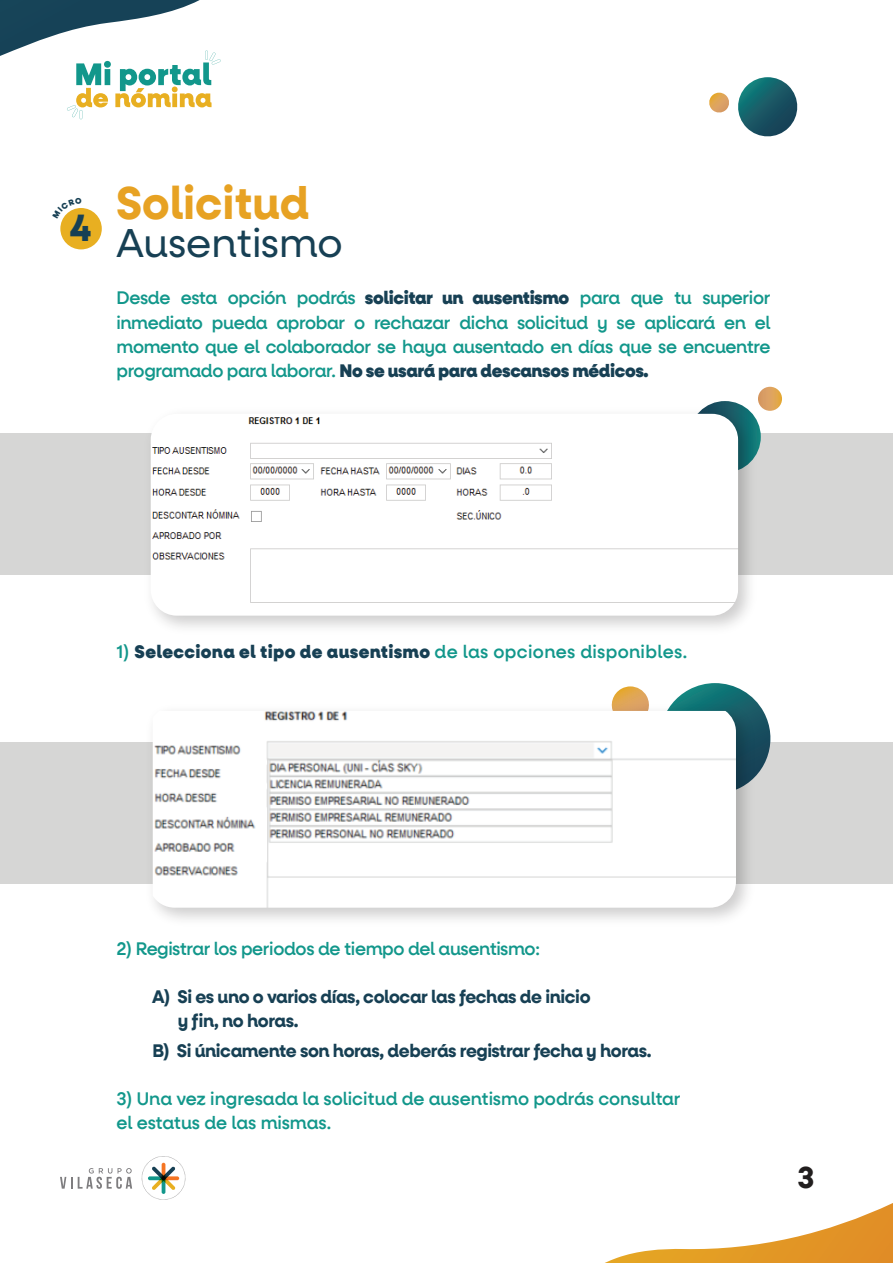
<style>
.page{position:relative;width:893px;height:1263px;background:#fff}
.page>*{position:absolute;margin:0;border:0;box-sizing:border-box;transform-origin:0 0}
.t1{font:700 45.45px "Neulis Alt";color:#e7a223}
.t2{font:40.5px "Neulis Alt";color:#174054}
.t3{font:700 37.5px "Neulis Alt";color:#174054}
.t4{font:700 30px "Neulis Alt";color:#211e1e}
.t5{font:500 18px/24.2px "Neulis Alt";letter-spacing:-.015em;color:#12978b;text-align:justify}
.t6{font:700 18px/24.2px "Neulis Alt";letter-spacing:-.02em;color:#174054}
.t7{font:900 18px "Neulis Alt";letter-spacing:.02em;color:#174054}
.s1{font-weight:900;color:#174054}
.s2{font-weight:500;color:#12978b}
</style>
<div class="page">
<div style="left:0;top:433px;width:893px;height:142px;background:#d6d6d5"></div>
<div style="left:0;top:742px;width:893px;height:141px;background:#d6d6d5"></div>
<svg style="left:140px;top:1154px;width:47px;height:48px"></svg>
<svg style="left:142px;top:1156px;width:43px;height:44px"></svg>
<svg style="left:60px;top:1168px;width:72px;height:21px"></svg>
<svg style="left:709px;top:77px;width:89px;height:60px"></svg>
<svg style="left:758px;top:387px;width:24px;height:24px"></svg>
<svg style="left:616px;top:683px;width:155px;height:88px"></svg>
<svg style="left:605px;top:1203px;width:288px;height:60px"></svg>
<div style="left:60px;top:208px;width:42px;height:41px;background:#e8af21;border-radius:50%"></div>
<img style="left:159px;top:402px;width:603px;height:226px">
<img style="left:151px;top:414px;width:587px;height:202px">
<img style="left:136px;top:693px;width:624px;height:227px">
<img style="left:153px;top:711px;width:583px;height:197px">
<svg style="left:0;top:0;width:221px;height:119px"></svg>
<svg style="left:62px;top:208px;width:17px;height:11px"></svg>
<h3 class="t3" style="left:69px;top:206px;width:24px">4</h3>
<h1 class="t1" style="left:116px;top:177px;width:195px">Solicitud</h1>
<h2 class="t2" style="left:116px;top:220px;width:228px">Ausentismo</h2>
<p class="t5" style="left:116px;top:287px;width:656px">Desde esta opción podrás <span class="s1">solicitar un ausentismo</span> para que tu superior inmediato pueda aprobar o rechazar dicha solicitud y se aplicará en el momento que el colaborador se haya ausentado en días que se encuentre programado para laborar. <span class="s1">No se usará para descansos médicos.</span></p>
<p class="t7" style="left:116px;top:641px;width:572px"><span class="s2">1)</span> Selecciona el tipo de ausentismo <span class="s2">de las opciones disponibles.</span></p>
<p class="t5" style="left:116px;top:937px;width:425px">2) Registrar los periodos de tiempo del ausentismo:</p>
<p class="t6" style="left:178px;top:985px;width:414px;text-indent:-26px">A) Si es uno o varios días, colocar las fechas de inicio y fin, no horas.</p>
<p class="t6" style="left:152px;top:1039px;width:500px">B) Si únicamente son horas, deberás registrar fecha y horas.</p>
<p class="t5" style="left:116px;top:1087px;width:566px">3) Una vez ingresada la solicitud de ausentismo podrás consultar el estatus de las mismas.</p>
<h3 class="t4" style="left:797px;top:1159px;width:18px">3</h3>
</div>
